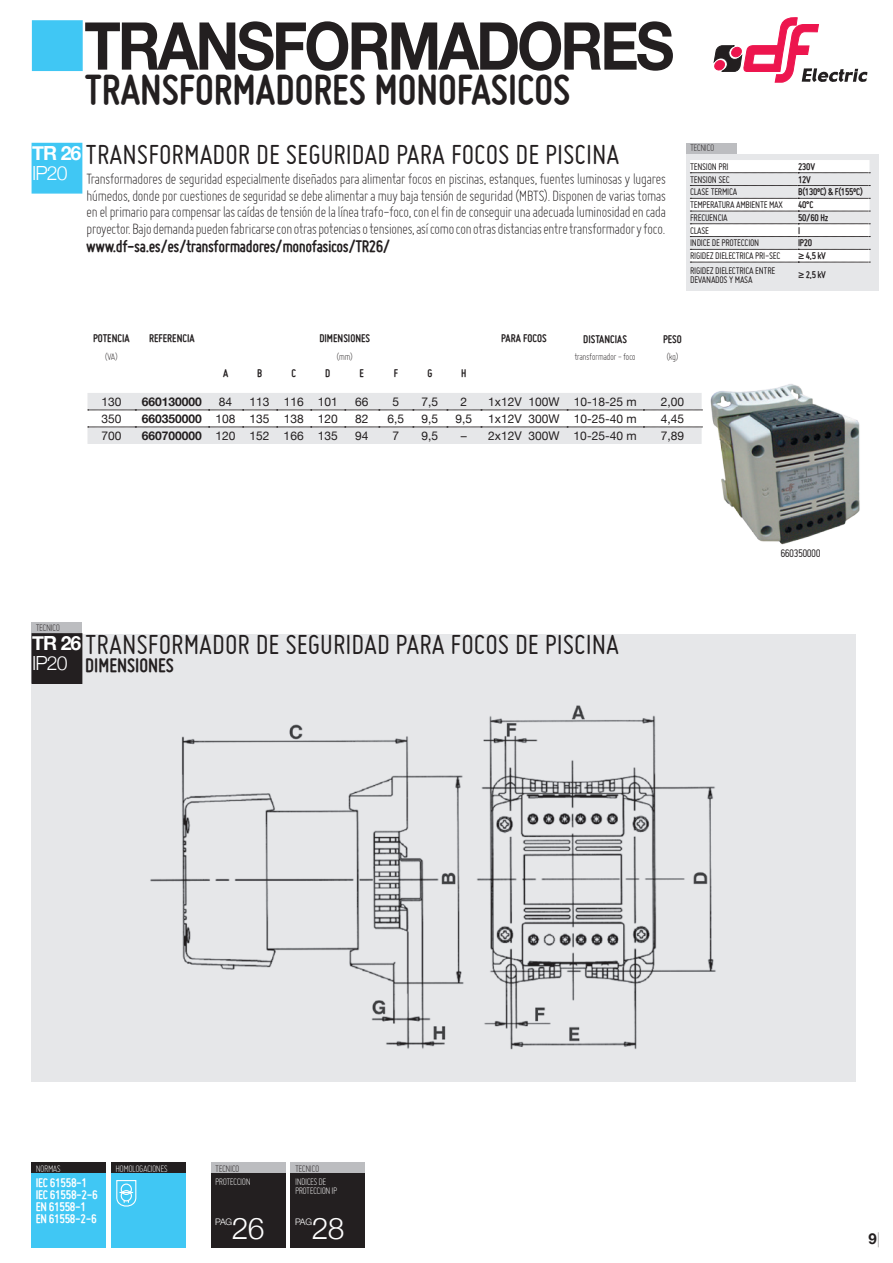
<style>
.page{position:relative;width:893px;height:1263px;background:#fff}
.page>*{position:absolute;margin:0;border:0;box-sizing:border-box;transform-origin:0 0}
.t1{font:700 66px "Helvetica Neue";letter-spacing:-.05em;color:#231f20;scale:.9 1}
.t2{font:700 45px "Miso";color:#231f20}
.t3{font:30px "Miso";color:#231f20}
.t4{font:300 30px "Helvetica Neue";color:#fff}
.t5{font:700 21px "Miso";color:#231f20}
.t6{font:700 19.5px "Helvetica Neue";letter-spacing:-.05em;color:#fff}
.t7{font:300 19.5px "Helvetica Neue";letter-spacing:-.05em;color:#fff}
.t8{font:700 18px "Miso";letter-spacing:-.025em;color:#231f20}
.t9{font:300 16.5px/16.5px "Miso";letter-spacing:-.05em;color:#231f20;text-align:justify}
.t10{font:700 15px "Helvetica Neue";color:#231f20}
.t11{font:700 13.5px/12px "Miso";letter-spacing:-.025em;color:#fff}
.t12{font:12px "Helvetica Neue";color:#231f20}
.t13{font:700 12px "Miso";color:#231f20}
.t14{font:12px "Miso";letter-spacing:-.05em;color:#231f20}
.t15{font:700 12px "Helvetica Neue";color:#231f20}
.t16{font:10.5px/9px "Miso";letter-spacing:-.025em;color:#231f20}
.t17{font:300 10.5px "Miso";letter-spacing:-.05em;color:#231f20}
.t18{font:700 10.5px "Miso";letter-spacing:-.025em;color:#231f20}
.t19{font:300 10.5px/9px "Miso";letter-spacing:-.05em;color:#fff}
.t20{font:300 9px "Helvetica Neue";letter-spacing:-.06em;color:#fff}
.s1{font-family:"Myriad Pro"}
.s2{font-weight:700}
.s3{font-weight:200}
</style>
<div class="page">
<div style="left:32px;top:20px;width:51px;height:51px;background:#40c7f4;border:2px solid #40c7f4"></div>
<div style="left:32px;top:143px;width:50px;height:51px;background:#40c7f4"></div>
<svg style="left:713px;top:17px;width:154px;height:66px"></svg>
<img style="left:710px;top:384px;width:150px;height:161px">
<div style="left:32px;top:634px;width:824px;height:447px;background:#e6e7e9"></div>
<img style="left:150px;top:705px;width:566px;height:345px">
<div style="left:686px;top:143px;width:51px;height:60px;background:#bcbdc0"></div>
<div style="left:686px;top:154px;width:193px;height:136px;background:#e6e7e9"></div>
<svg style="left:690px;top:160px;width:180px;height:103px"></svg>
<svg style="left:87px;top:393px;width:615px;height:51px"></svg>
<div style="left:32px;top:622px;width:50px;height:61px;background:#bcbdc0"></div>
<div style="left:32px;top:634px;width:50px;height:49px;background:#231f20"></div>
<div style="left:32px;top:633px;width:50px;height:51px;border:2px solid #231f20"></div>
<div style="left:211px;top:1163px;width:74px;height:74px;background:#bcbdc0"></div>
<div style="left:211px;top:1174px;width:74px;height:74px;background:#231f20"></div>
<div style="left:291px;top:1163px;width:74px;height:74px;background:#bcbdc0"></div>
<div style="left:291px;top:1174px;width:74px;height:74px;background:#231f20"></div>
<div style="left:32px;top:1163px;width:74px;height:74px;background:#231f20"></div>
<div style="left:32px;top:1174px;width:74px;height:74px;background:#40c7f4"></div>
<div style="left:111px;top:1163px;width:74px;height:74px;background:#231f20"></div>
<div style="left:111px;top:1174px;width:74px;height:74px;background:#40c7f4"></div>
<svg style="left:116px;top:1180px;width:21px;height:27px"></svg>
<h1 class="t1" style="left:84px;top:-6px;width:657px">TRANSFORMADORES</h1>
<h2 class="t2" style="left:85px;top:64px;width:487px">TRANSFORMADORES MONOFASICOS</h2>
<h3 class="t3" style="left:86px;top:137px;width:535px">TRANSFORMADOR DE SEGURIDAD PARA FOCOS DE PISCINA</h3>
<p class="t9" style="left:86px;top:171px;width:582px">Transformadores de seguridad especialmente diseñados para alimentar focos en piscinas, estanques, fuentes luminosas y lugares húmedos, donde por cuestiones de seguridad se debe alimentar a muy baja tensión de seguridad (MBTS). Disponen de varias tomas en el primario para compensar las caídas de tensión de la línea trafo-foco, con el fin de conseguir una adecuada luminosidad en cada proyector. Bajo demanda pueden fabricarse con otras potencias o tensiones, así como con otras distancias entre transformador y foco.</p>
<p class="t8" style="left:86px;top:236px;width:306px">www.df-sa.es/es/transformadores/monofasicos/TR26/</p>
<p class="t6" style="left:32px;top:138px;width:51px">TR 26</p>
<p class="t7" style="left:32px;top:157px;width:37px">IP20</p>
<p class="t17" style="left:690px;top:142px;width:26px">TECNICO</p>
<p class="t16" style="left:690px;top:162px;width:40px">TENSION PRI</p>
<p class="t18" style="left:798px;top:160px;width:19px">230V</p>
<p class="t16" style="left:690px;top:174px;width:41px">TENSION SEC</p>
<p class="t18" style="left:798px;top:173px;width:14px">12V</p>
<p class="t16" style="left:690px;top:187px;width:49px">CLASE TERMICA</p>
<p class="t18" style="left:798px;top:186px;width:66px">B(130ºC) &amp; F(155ºC)</p>
<p class="t16" style="left:690px;top:200px;width:94px">TEMPERATURA AMBIENTE MAX</p>
<p class="t18" style="left:798px;top:199px;width:17px">40°C</p>
<p class="t16" style="left:690px;top:213px;width:39px">FRECUENCIA</p>
<p class="t18" style="left:798px;top:212px;width:32px">50/60 Hz</p>
<p class="t16" style="left:690px;top:226px;width:21px">CLASE</p>
<p class="t18" style="left:798px;top:224px;width:4px">I</p>
<p class="t16" style="left:690px;top:238px;width:71px">INDICE DE PROTECCION</p>
<p class="t18" style="left:798px;top:237px;width:16px">IP20</p>
<p class="t16" style="left:690px;top:251px;width:92px">RIGIDEZ DIELECTRICA PRI-SEC</p>
<p class="t18" style="left:798px;top:250px;width:29px"><span class="s1">≥</span> 4,5 kV</p>
<p class="t16" style="left:690px;top:266px;width:87px">RIGIDEZ DIELECTRICA ENTRE<br>DEVANADOS Y MASA</p>
<p class="t18" style="left:798px;top:269px;width:29px"><span class="s1">≥</span> 2,5 kV</p>
<p class="t13" style="left:93px;top:331px;width:38px">POTENCIA</p>
<p class="t13" style="left:149px;top:331px;width:47px">REFERENCIA</p>
<p class="t13" style="left:319px;top:331px;width:52px">DIMENSIONES</p>
<p class="t13" style="left:501px;top:331px;width:47px">PARA FOCOS</p>
<p class="t13" style="left:583px;top:333px;width:45px">DISTANCIAS</p>
<p class="t13" style="left:663px;top:333px;width:20px">PESO</p>
<p class="t17" style="left:105px;top:351px;width:14px">(VA)</p>
<p class="t17" style="left:336px;top:351px;width:18px">(mm)</p>
<p class="t17" style="left:574px;top:351px;width:63px">transformador - foco</p>
<p class="t17" style="left:666px;top:351px;width:14px">(kg)</p>
<p class="t13" style="left:223px;top:366px;width:7px">A</p>
<p class="t13" style="left:257px;top:366px;width:7px">B</p>
<p class="t13" style="left:291px;top:366px;width:6px">C</p>
<p class="t13" style="left:325px;top:366px;width:7px">D</p>
<p class="t13" style="left:360px;top:366px;width:6px">E</p>
<p class="t13" style="left:394px;top:366px;width:6px">F</p>
<p class="t13" style="left:427px;top:366px;width:6px">G</p>
<p class="t13" style="left:461px;top:366px;width:7px">H</p>
<p class="t12" style="left:101px;top:393px;width:22px">130</p>
<p class="t15" style="left:142px;top:392px;width:62px">660130000</p>
<p class="t12" style="left:219px;top:393px;width:15px">84</p>
<p class="t12" style="left:250px;top:393px;width:90px">113 116 101</p>
<p class="t12" style="left:355px;top:393px;width:15px">66</p>
<p class="t12" style="left:392px;top:393px;width:8px">5</p>
<p class="t12" style="left:422px;top:393px;width:18px">7,5</p>
<p class="t12" style="left:461px;top:393px;width:8px">2</p>
<p class="t12" style="left:488px;top:393px;width:150px">1x12V 100W 10-18-25 m</p>
<p class="t12" style="left:661px;top:393px;width:25px">2,00</p>
<p class="t12" style="left:101px;top:410px;width:22px">350</p>
<p class="t12" style="left:142px;top:410px;width:197px"><span class="s2">660350000</span> 108 135 138 120</p>
<p class="t12" style="left:355px;top:410px;width:15px">82</p>
<p class="t12" style="left:387px;top:410px;width:18px">6,5</p>
<p class="t12" style="left:421px;top:410px;width:18px">9,5</p>
<p class="t12" style="left:456px;top:410px;width:18px">9,5</p>
<p class="t12" style="left:488px;top:410px;width:150px">1x12V 300W 10-25-40 m</p>
<p class="t12" style="left:661px;top:410px;width:25px">4,45</p>
<p class="t12" style="left:101px;top:427px;width:22px">700</p>
<p class="t12" style="left:142px;top:427px;width:197px"><span class="s2">660700000</span> 120 152 166 135</p>
<p class="t12" style="left:355px;top:427px;width:15px">94</p>
<p class="t12" style="left:392px;top:427px;width:8px">7</p>
<p class="t12" style="left:421px;top:427px;width:18px">9,5</p>
<p class="t12" style="left:461px;top:427px;width:177px">– 2x12V 300W 10-25-40 m</p>
<p class="t12" style="left:661px;top:427px;width:25px">7,89</p>
<p class="t17" style="left:36px;top:622px;width:26px">TECNICO</p>
<p class="t6" style="left:32px;top:628px;width:51px">TR 26</p>
<p class="t7" style="left:32px;top:647px;width:37px">IP20</p>
<h3 class="t3" style="left:85px;top:627px;width:535px">TRANSFORMADOR DE SEGURIDAD PARA FOCOS DE PISCINA</h3>
<p class="t5" style="left:85px;top:653px;width:90px">DIMENSIONES</p>
<p class="t14" style="left:780px;top:547px;width:42px">660350000</p>
<p class="t19" style="left:36px;top:1163px;width:27px">NORMAS</p>
<p class="t11" style="left:36px;top:1176px;width:63px">IEC 61558-1<br>IEC 61558-2-6<br>EN 61558-1<br>EN 61558-2-6</p>
<p class="t19" style="left:116px;top:1163px;width:54px">HOMOLOGACIONES</p>
<p class="t17" style="left:215px;top:1162px;width:26px">TECNICO</p>
<p class="t19" style="left:215px;top:1176px;width:37px">PROTECCION</p>
<p class="t20" style="left:215px;top:1214px;width:18px">PAG</p>
<h3 class="t4" style="left:232px;top:1203px;width:34px">26</h3>
<p class="t17" style="left:295px;top:1162px;width:26px">TECNICO</p>
<p class="t19" style="left:295px;top:1176px;width:44px">INDICES DE<br>PROTECCION IP</p>
<p class="t20" style="left:295px;top:1214px;width:18px">PAG</p>
<h3 class="t4" style="left:312px;top:1203px;width:34px">28</h3>
<p class="t10" style="left:868px;top:1226px;width:13px">9<span class="s3">|</span></p>
</div>
